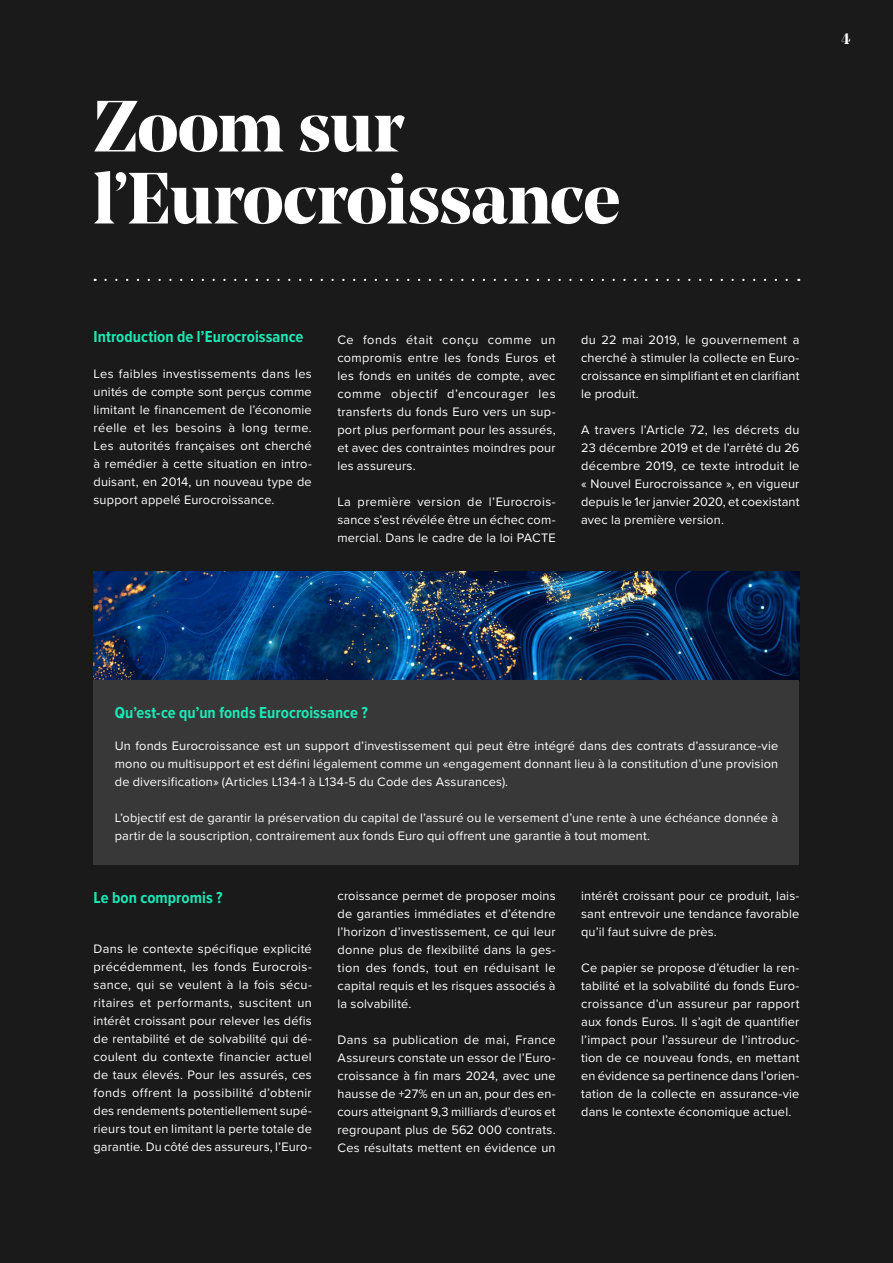
<style>
.page{position:relative;width:893px;height:1263px;background:#1a1a1a}
.page>*{position:absolute;margin:0;border:0;box-sizing:border-box;transform-origin:0 0}
.t1{font:700 72px/72px "Noe Display";letter-spacing:-.01em;color:#fff}
.t2{font:700 16.5px "Proxima Nova Cond";letter-spacing:.005em;color:#1ce8b5}
.t3{font:700 15px "Noe Display";color:#fff}
.t4{font:12.75px/18px "Proxima Nova";letter-spacing:.015em;color:#fff;text-align:justify}
</style>
<div class="page">
<img style="left:94px;top:571px;width:705px;height:109px">
<div style="left:94px;top:680px;width:705px;height:185px;background:#383838"></div>
<svg style="left:105px;top:279px;width:694px;height:2px"></svg>
<h1 class="t1" style="left:94px;top:89px;width:528px">Zoom sur l’Eurocroissance</h1>
<p class="t3" style="left:841px;top:30px;width:11px">4</p>
<p class="t2" style="left:94px;top:324px;width:211px">Introduction de l’Eurocroissance</p>
<p class="t4" style="left:94px;top:364px;width:220px">Les faibles investissements dans les unités de compte sont perçus comme limitant le financement de l’économie réelle et les besoins à long terme.<br>Les autorités françaises ont cherché à remédier à cette situation en intro&shy;duisant, en 2014, un nouveau type de support appelé Eurocroissance.</p>
<p class="t4" style="left:337px;top:330px;width:220px">Ce fonds était conçu comme un compromis entre les fonds Euros et les fonds en unités de compte, avec comme objectif d’encourager les transferts du fonds Euro vers un sup&shy;port plus performant pour les assurés, et avec des contraintes moindres pour les assureurs.</p>
<p class="t4" style="left:337px;top:492px;width:220px">La première version de l’Eurocrois&shy;sance s’est révélée être un échec com&shy;mercial. Dans le cadre de la loi PACTE</p>
<p class="t4" style="left:581px;top:330px;width:220px">du 22 mai 2019, le gouvernement a cherché à stimuler la collecte en Euro&shy;croissance en simplifiant et en clarifiant le produit.</p>
<p class="t4" style="left:581px;top:420px;width:220px">A travers l’Article 72, les décrets du 23 décembre 2019 et de l’arrêté du 26 décembre 2019, ce texte introduit le « Nouvel Eurocroissance », en vigueur depuis le 1er janvier 2020, et coexistant avec la première version.</p>
<p class="t2" style="left:115px;top:701px;width:255px">Qu’est-ce qu’un fonds Eurocroissance ?</p>
<p class="t4" style="left:115px;top:736px;width:665px">Un fonds Eurocroissance est un support d’investissement qui peut être intégré dans des contrats d’assurance-vie mono ou multisupport et est défini légalement comme un «engagement donnant lieu à la constitution d’une provision de diversification» (Articles L134-1 à L134-5 du Code des Assurances).</p>
<p class="t4" style="left:115px;top:808px;width:665px">L’objectif est de garantir la préservation du capital de l’assuré ou le versement d’une rente à une échéance donnée à partir de la souscription, contrairement aux fonds Euro qui offrent une garantie à tout moment.</p>
<p class="t2" style="left:94px;top:885px;width:131px">Le bon compromis ?</p>
<p class="t4" style="left:94px;top:939px;width:220px">Dans le contexte spécifique explicité précédemment, les fonds Eurocrois&shy;sance, qui se veulent à la fois sécu&shy;ritaires et performants, suscitent un intérêt croissant pour relever les défis de rentabilité et de solvabilité qui dé&shy;coulent du contexte financier actuel de taux élevés. Pour les assurés, ces fonds offrent la possibilité d’obtenir des rendements potentiellement supé&shy;rieurs tout en limitant la perte totale de garantie. Du côté des assureurs, l’Euro-</p>
<p class="t4" style="left:338px;top:886px;width:220px">croissance permet de proposer moins de garanties immédiates et d’étendre l’horizon d’investissement, ce qui leur donne plus de flexibilité dans la ges&shy;tion des fonds, tout en réduisant le capital requis et les risques associés à la solvabilité.</p>
<p class="t4" style="left:338px;top:1030px;width:220px">Dans sa publication de mai, France Assureurs constate un essor de l’Euro&shy;croissance à fin mars 2024, avec une hausse de +27% en un an, pour des en&shy;cours atteignant 9,3 milliards d’euros et regroupant plus de 562 000 contrats.<br>Ces résultats mettent en évidence un</p>
<p class="t4" style="left:581px;top:886px;width:220px">intérêt croissant pour ce produit, lais&shy;sant entrevoir une tendance favorable qu’il faut suivre de près.</p>
<p class="t4" style="left:581px;top:958px;width:220px">Ce papier se propose d’étudier la ren&shy;tabilité et la solvabilité du fonds Euro&shy;croissance d’un assureur par rapport aux fonds Euros. Il s’agit de quantifier l’impact pour l’assureur de l’introduc&shy;tion de ce nouveau fonds, en mettant en évidence sa pertinence dans l’orien&shy;tation de la collecte en assurance-vie dans le contexte économique actuel.</p>
</div>
